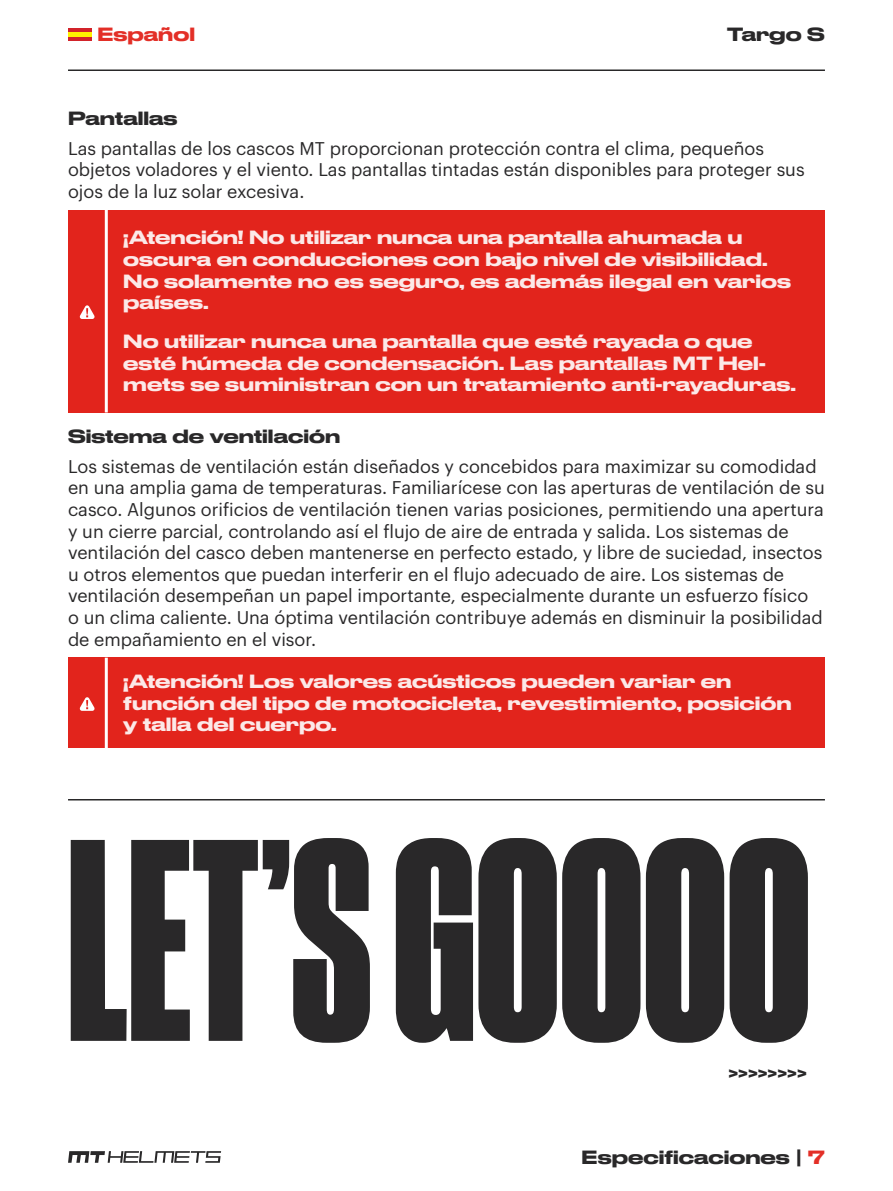
<style>
.page{position:relative;width:893px;height:1191px;background:#fff}
.page>*{position:absolute;margin:0;border:0;box-sizing:border-box;transform-origin:0 0}
.t1{font:270px "Druk Cond Web Super";color:#292829}
.t2{font:18px/21.6px "Graphik";color:#292829}
.t3{font:500 expanded 18px/21.6px "Druk";color:#fce9e8}
.t4{font:500 expanded 18px "Druk";color:#292829}
.t5{font:500 expanded 18px "Druk";color:#e32f27}
.s1{color:#e32f27}
</style>
<div class="page">
<svg style="left:68px;top:1151px;width:153px;height:11px"></svg>
<hr style="left:68px;top:28px;width:24px;height:4px;background:#d2232a">
<div style="left:68px;top:36px;width:24px;height:5px;background:#d2232a"></div>
<hr style="left:68px;top:32px;width:24px;height:4px;background:#fff200">
<hr style="left:68px;top:69px;width:757px;height:2px;background:#292829">
<div style="left:68px;top:210px;width:38px;height:202px;background:#e2241c"></div>
<svg style="left:80px;top:305px;width:15px;height:14px"></svg>
<div style="left:106px;top:210px;width:719px;height:202px;background:#e2241c"></div>
<hr style="left:105px;top:210px;width:3px;height:202px;background:#fff">
<div style="left:68px;top:657px;width:38px;height:91px;background:#e2241c"></div>
<svg style="left:80px;top:697px;width:15px;height:14px"></svg>
<div style="left:106px;top:657px;width:719px;height:91px;background:#e2241c"></div>
<hr style="left:105px;top:657px;width:3px;height:92px;background:#fff">
<hr style="left:68px;top:799px;width:757px;height:1px;background:#292829">
<p class="t5" style="left:97px;top:19px;width:99px">Español</p>
<p class="t4" style="left:727px;top:19px;width:100px">Targo S</p>
<p class="t4" style="left:68px;top:103px;width:111px">Pantallas</p>
<p class="t2" style="left:68px;top:136px;width:738px">Las pantallas de los cascos MT proporcionan protección contra el clima, pequeños objetos voladores y el viento. Las pantallas tintadas están disponibles para proteger sus ojos de la luz solar excesiva.</p>
<p class="t3" style="left:123px;top:225px;width:669px">¡Atención! No utilizar nunca una pantalla ahumada u oscura en conducciones con bajo nivel de visibilidad.<br>No solamente no es seguro, es además ilegal en varios países.</p>
<p class="t3" style="left:123px;top:329px;width:674px">No utilizar nunca una pantalla que esté rayada o que esté húmeda de condensación. Las pantallas MT Hel&shy;mets se suministran con un tratamiento anti-rayaduras.</p>
<p class="t4" style="left:68px;top:421px;width:274px">Sistema de ventilación</p>
<p class="t2" style="left:68px;top:454px;width:758px">Los sistemas de ventilación están diseñados y concebidos para maximizar su comodidad en una amplia gama de temperaturas. Familiarícese con las aperturas de ventilación de su casco. Algunos orificios de ventilación tienen varias posiciones, permitiendo una apertura y un cierre parcial, controlando así el flujo de aire de entrada y salida. Los sistemas de ventilación del casco deben mantenerse en perfecto estado, y libre de suciedad, insectos u otros elementos que puedan interferir en el flujo adecuado de aire. Los sistemas de ventilación desempeñan un papel importante, especialmente durante un esfuerzo físico<br>o un clima caliente. Una óptima ventilación contribuye además en disminuir la posibilidad de empañamiento en el visor.</p>
<p class="t3" style="left:123px;top:669px;width:670px">¡Atención! Los valores acústicos pueden variar en función del tipo de motocicleta, revestimiento, posición y talla del cuerpo.</p>
<h1 class="t1" style="left:68px;top:838px;width:744px">LET’S GOOOO</h1>
<p class="t4" style="left:728px;top:1057px;width:80px">&gt;&gt;&gt;&gt;&gt;&gt;&gt;&gt;</p>
<p class="t4" style="left:582px;top:1142px;width:245px">Especificaciones | <span class="s1">7</span></p>
</div>
